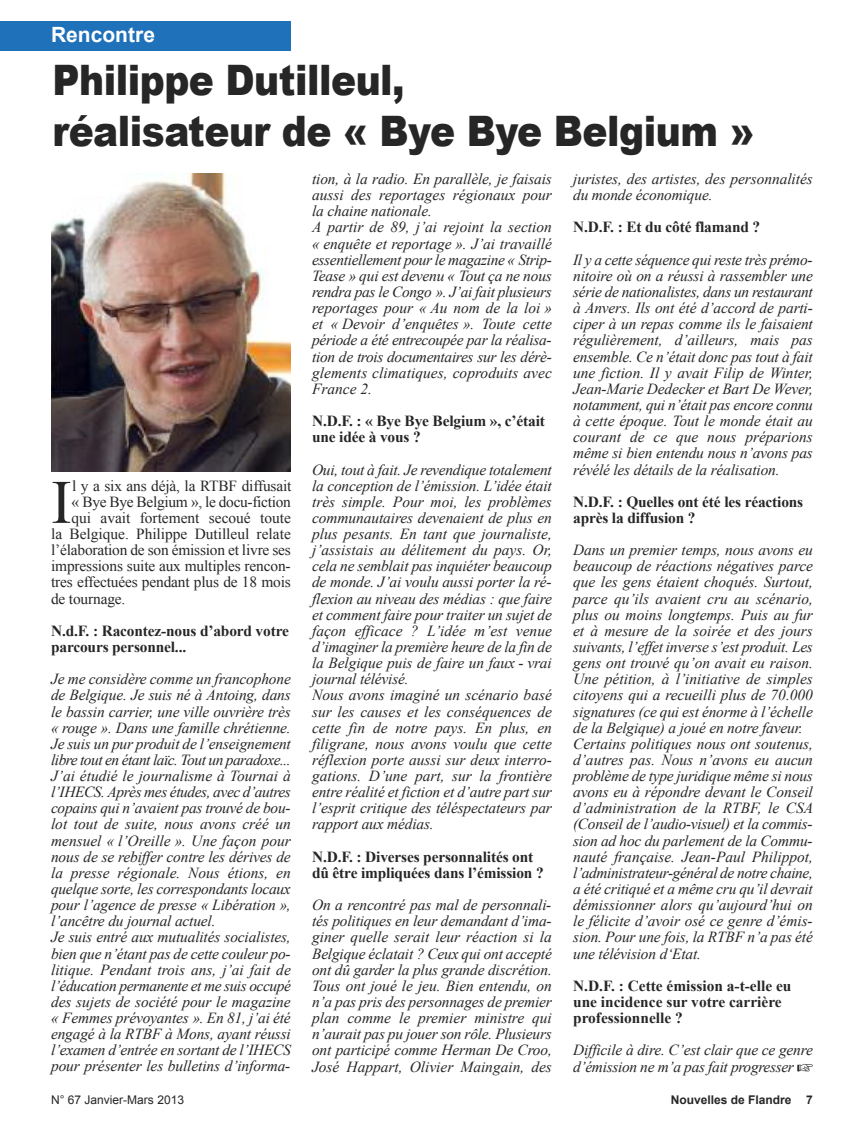
<style>
.page{position:relative;width:864px;height:1136px;background:#fff}
.page>*{position:absolute;margin:0;border:0;box-sizing:border-box;transform-origin:0 0}
.t1{font:61.8px "Times New Roman";color:#272627}
.t2{font:900 42px/50.4px "Arial";letter-spacing:-.015em;color:#272627;scale:.89 1}
.t3{font:700 21px "Arial";color:#fff}
.t4{font:italic 15.3px/16.2px "Times New Roman";letter-spacing:-.01em;color:#272627}
.t5{font:700 15.3px/16.2px "Times New Roman";letter-spacing:-.01em;color:#272627}
.t6{font:15.3px "Times New Roman";letter-spacing:-.01em;color:#272627}
.t7{font:12px "Arial";color:#272627}
.t8{font:700 12px "Arial";color:#272627}
</style>
<div class="page">
<img style="left:51px;top:173px;width:240px;height:298px">
<div style="left:0;top:21px;width:291px;height:30px;background:#1f71b9"></div>
<h3 class="t3" style="left:51px;top:23px;width:105px">Rencontre</h3>
<h2 class="t2" style="left:53px;top:54px;width:789px">Philippe Dutilleul,<br>réalisateur de « Bye Bye Belgium »</h2>
<h1 class="t1" style="left:51px;top:467px;width:22px">I</h1>
<p class="t6" style="left:72px;top:477px;width:221px">l y a six ans déjà, la RTBF diffusait</p>
<p class="t6" style="left:71px;top:493px;width:221px">« Bye Bye Belgium », le docu-fiction</p>
<p class="t6" style="left:71px;top:509px;width:221px">qui avait fortement secoué toute</p>
<p class="t6" style="left:51px;top:525px;width:241px">la Belgique. Philippe Dutilleul relate</p>
<p class="t6" style="left:51px;top:541px;width:241px">l’élaboration de son émission et livre ses</p>
<p class="t6" style="left:51px;top:557px;width:241px">impressions suite aux multiples rencon-</p>
<p class="t6" style="left:51px;top:573px;width:241px">tres effectuées pendant plus de 18 mois</p>
<p class="t6" style="left:51px;top:590px;width:76px">de tournage.</p>
<p class="t5" style="left:51px;top:622px;width:239px">N.d.F. : Racontez-nous d’abord votre parcours personnel...</p>
<p class="t4" style="left:51px;top:671px;width:241px">Je me considère comme un francophone de Belgique. Je suis né à Antoing, dans le bassin carrier, une ville ouvrière très « rouge ». Dans une famille chrétienne.<br>Je suis un pur produit de l’enseignement libre tout en étant laïc. Tout un paradoxe...<br>J’ai étudié le journalisme à Tournai à l’IHECS. Après mes études, avec d’autres copains qui n’avaient pas trouvé de bou&shy;lot tout de suite, nous avons créé un mensuel « l’Oreille ». Une façon pour nous de se rebiffer contre les dérives de la presse régionale. Nous étions, en quelque sorte, les correspondants locaux pour l’agence de presse « Libération », l’ancêtre du journal actuel.<br>Je suis entré aux mutualités socialistes, bien que n’étant pas de cette couleur po&shy;litique. Pendant trois ans, j’ai fait de l’éducation permanente et me suis occupé des sujets de société pour le magazine « Femmes prévoyantes ». En 81, j’ai été engagé à la RTBF à Mons, ayant réussi l’examen d’entrée en sortant de l’IHECS pour présenter les bulletins d’informa-</p>
<p class="t4" style="left:312px;top:171px;width:241px">tion, à la radio. En parallèle, je faisais aussi des reportages régionaux pour la chaine nationale.<br>A partir de 89, j’ai rejoint la section « enquête et reportage ». J’ai travaillé essentiellement pour le magazine « Strip-Tease » qui est devenu « Tout ça ne nous rendra pas le Congo ». J’ai fait plusieurs reportages pour « Au nom de la loi » et « Devoir d’enquêtes ». Toute cette période a été entrecoupée par la réalisa&shy;tion de trois documentaires sur les dérè&shy;glements climatiques, coproduits avec France 2.</p>
<p class="t5" style="left:312px;top:413px;width:234px">N.D.F. : « Bye Bye Belgium », c’était une idée à vous ?</p>
<p class="t4" style="left:312px;top:461px;width:241px">Oui, tout à fait. Je revendique totalement la conception de l’émission. L’idée était très simple. Pour moi, les problèmes communautaires devenaient de plus en plus pesants. En tant que journaliste, j’assistais au délitement du pays. Or, cela ne semblait pas inquiéter beaucoup de monde. J’ai voulu aussi porter la ré&shy;flexion au niveau des médias : que faire et comment faire pour traiter un sujet de façon efficace ? L’idée m’est venue d’imaginer la première heure de la fin de la Belgique puis de faire un faux - vrai journal télévisé.<br>Nous avons imaginé un scénario basé sur les causes et les conséquences de cette fin de notre pays. En plus, en filigrane, nous avons voulu que cette réflexion porte aussi sur deux interro&shy;gations. D’une part, sur la frontière entre réalité et fiction et d’autre part sur l’esprit critique des téléspectateurs par rapport aux médias.</p>
<p class="t5" style="left:312px;top:848px;width:233px">N.D.F. : Diverses personnalités ont dû être impliquées dans l’émission ?</p>
<p class="t4" style="left:312px;top:896px;width:241px;text-align:justify">On a rencontré pas mal de personnali&shy;tés politiques en leur demandant d’ima&shy;giner quelle serait leur réaction si la Belgique éclatait ? Ceux qui ont accepté ont dû garder la plus grande discrétion.<br>Tous ont joué le jeu. Bien entendu, on n’a pas pris des personnages de premier plan comme le premier ministre qui n’aurait pas pu jouer son rôle. Plusieurs ont participé comme Herman De Croo, José Happart, Olivier Maingain, des</p>
<p class="t4" style="left:573px;top:171px;width:241px">juristes, des artistes, des personnalités du monde économique.</p>
<p class="t5" style="left:573px;top:219px;width:188px">N.D.F. : Et du côté flamand ?</p>
<p class="t4" style="left:573px;top:251px;width:241px;text-align:justify">Il y a cette séquence qui reste très prémo&shy;nitoire où on a réussi à rassembler une série de nationalistes, dans un restaurant à Anvers. Ils ont été d’accord de parti&shy;ciper à un repas comme ils le faisaient régulièrement, d’ailleurs, mais pas ensemble. Ce n’était donc pas tout à fait une fiction. Il y avait Filip de Winter, Jean-Marie Dedecker et Bart De Wever, notamment, qui n’était pas encore connu à cette époque. Tout le monde était au courant de ce que nous préparions même si bien entendu nous n’avons pas révélé les détails de la réalisation.</p>
<p class="t5" style="left:573px;top:493px;width:231px">N.D.F. : Quelles ont été les réactions après la diffusion ?</p>
<p class="t4" style="left:573px;top:542px;width:241px">Dans un premier temps, nous avons eu beaucoup de réactions négatives parce que les gens étaient choqués. Surtout, parce qu’ils avaient cru au scénario, plus ou moins longtemps. Puis au fur et à mesure de la soirée et des jours suivants, l’effet inverse s’est produit. Les gens ont trouvé qu’on avait eu raison.<br>Une pétition, à l’initiative de simples citoyens qui a recueilli plus de 70.000 signatures (ce qui est énorme à l’échelle de la Belgique) a joué en notre faveur.<br>Certains politiques nous ont soutenus, d’autres pas. Nous n’avons eu aucun problème de type juridique même si nous avons eu à répondre devant le Conseil d’administration de la RTBF, le CSA (Conseil de l’audio-visuel) et la commis&shy;sion ad hoc du parlement de la Commu&shy;nauté française. Jean-Paul Philippot, l’administrateur-général de notre chaine, a été critiqué et a même cru qu’il devrait démissionner alors qu’aujourd’hui on le félicite d’avoir osé ce genre d’émis&shy;sion. Pour une fois, la RTBF n’a pas été une télévision d‘Etat.</p>
<p class="t5" style="left:573px;top:977px;width:220px">N.D.F. : Cette émission a-t-elle eu une incidence sur votre carrière professionnelle ?</p>
<p class="t4" style="left:573px;top:1041px;width:241px">Difficile à dire. C’est clair que ce genre d’émission ne m’a pas fait progresser</p>
<p class="t7" style="left:51px;top:1092px;width:134px">N° 67 Janvier-Mars 2013</p>
<p class="t8" style="left:670px;top:1092px;width:143px">Nouvelles de Flandre 7</p>
</div>
